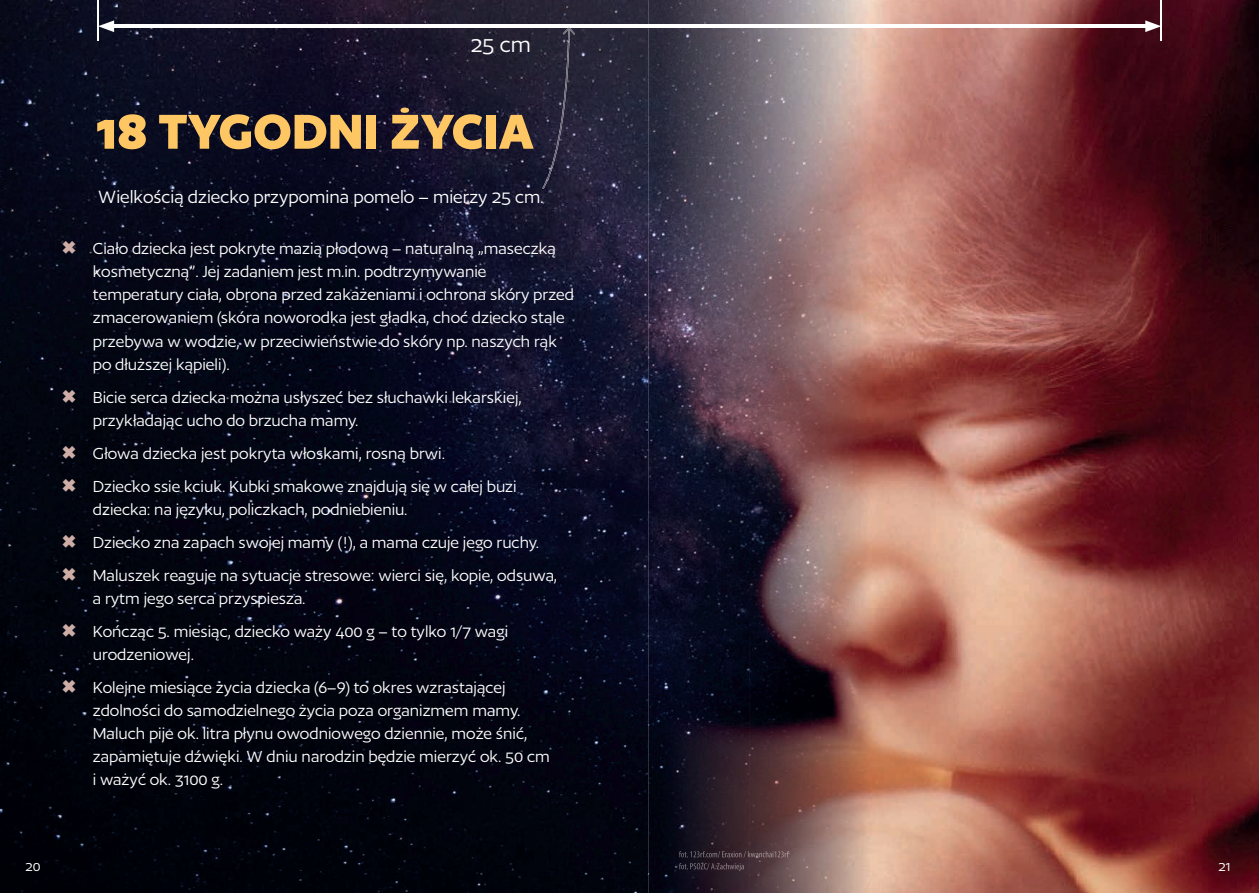
<style>
.page{position:relative;width:1259px;height:893px;background:#fff}
.page>*{position:absolute;margin:0;border:0;box-sizing:border-box;transform-origin:0 0}
.t1{font:700 57px "Author";color:#fec764}
.t2{font:25.5px "Author";color:#fff}
.t3{font:20.7px "Author";color:#fff}
.t4{font:18.6px/23px "Author";color:#fff}
.t5{font:15.75px "Author";color:#fff}
</style>
<div class="page">
<img style="left:0;top:0;width:1259px;height:893px">
<hr style="left:97px;top:0;width:2px;height:41px;background:#fff">
<hr style="left:108px;top:25px;width:1043px;height:3px;background:#fff">
<svg style="left:99px;top:20px;width:15px;height:12px"></svg>
<svg style="left:1145px;top:20px;width:15px;height:12px"></svg>
<hr style="left:1160px;top:0;width:1px;height:41px;background:#fff">
<img style="left:542px;top:29px;width:28px;height:160px">
<svg style="left:563px;top:27px;width:12px;height:8px"></svg>
<img style="left:679px;top:851px;width:110px;height:7px">
<img style="left:679px;top:862px;width:65px;height:9px">
<svg style="left:63px;top:241px;width:13px;height:13px"></svg>
<svg style="left:63px;top:389px;width:13px;height:13px"></svg>
<svg style="left:63px;top:445px;width:13px;height:13px"></svg>
<svg style="left:63px;top:478px;width:13px;height:13px"></svg>
<svg style="left:63px;top:534px;width:13px;height:13px"></svg>
<svg style="left:63px;top:568px;width:13px;height:12px"></svg>
<svg style="left:63px;top:624px;width:13px;height:12px"></svg>
<svg style="left:63px;top:680px;width:13px;height:13px"></svg>
<h2 class="t2" style="left:471px;top:32px;width:62px">25 cm</h2>
<h1 class="t1" style="left:95px;top:102px;width:440px">18 TYGODNI ŻYCIA</h1>
<p class="t3" style="left:98px;top:186px;width:447px">Wielkością dziecko przypomina pomelo – mierzy 25 cm.</p>
<p class="t4" style="left:93px;top:237px;width:483px">Ciało dziecka jest pokryte mazią płodową – naturalną „maseczką kosmetyczną”. Jej zadaniem jest m.in. podtrzymywanie temperatury ciała, obrona przed zakażeniami i ochrona skóry przed zmacerowaniem (skóra noworodka jest gładka, choć dziecko stale przebywa w wodzie, w przeciwieństwie do skóry np. naszych rąk po dłuższej kąpieli).</p>
<p class="t4" style="left:93px;top:385px;width:430px">Bicie serca dziecka można usłyszeć bez słuchawki lekarskiej, przykładając ucho do brzucha mamy.</p>
<p class="t4" style="left:93px;top:436px;width:425px;line-height:33px">Głowa dziecka jest pokryta włoskami, rosną brwi.<br>Dziecko ssie kciuk. Kubki smakowe znajdują się w całej buzi</p>
<p class="t4" style="left:93px;top:492px;width:466px;line-height:33px">dziecka: na języku, policzkach, podniebieniu.<br>Dziecko zna zapach swojej mamy (!), a mama czuje jego ruchy.<br>Maluszek reaguje na sytuacje stresowe: wierci się, kopie, odsuwa,</p>
<p class="t4" style="left:93px;top:582px;width:417px;line-height:33px">a rytm jego serca przyspiesza.<br>Kończąc 5. miesiąc, dziecko waży 400 g – to tylko 1/7 wagi</p>
<p class="t4" style="left:93px;top:638px;width:414px;line-height:33px">urodzeniowej.<br>Kolejne miesiące życia dziecka (6–9) to okres wzrastającej</p>
<p class="t4" style="left:93px;top:699px;width:458px">zdolności do samodzielnego życia poza organizmem mamy.<br>Maluch pije ok. litra płynu owodniowego dziennie, może śnić, zapamiętuje dźwięki. W dniu narodzin będzie mierzyć ok. 50 cm i ważyć ok. 3100 g.</p>
<p class="t5" style="left:25px;top:858px;width:17px">20</p>
<p class="t5" style="left:1218px;top:858px;width:14px">21</p>
</div>
